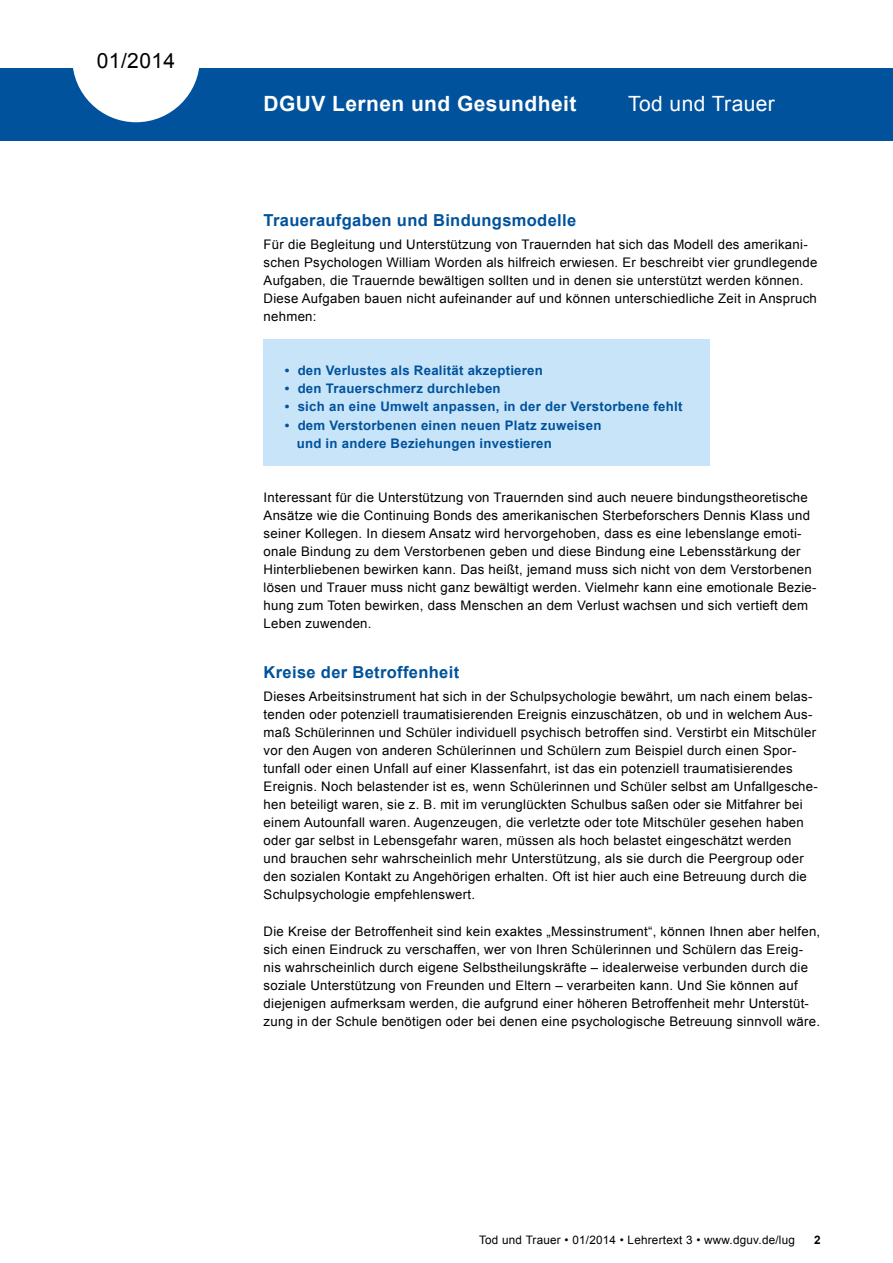
<style>
.page{position:relative;width:893px;height:1263px;background:#fff}
.page>*{position:absolute;margin:0;border:0;box-sizing:border-box;transform-origin:0 0}
.t1{font:700 21px "Arial";letter-spacing:.02em;color:#fff}
.t2{font:21px "Arial";letter-spacing:.02em;color:#fff}
.t3{font:21px "Arial";letter-spacing:.02em;color:#000}
.t4{font:700 16.5px "Arial";letter-spacing:.02em;color:#00529c}
.t5{font:13.2px/18px "Arial";letter-spacing:.02em;color:#000}
.t6{font:700 13.2px/18px "Arial";letter-spacing:.02em;color:#00529c}
.t7{font:11.7px "Arial";letter-spacing:.02em;color:#000}
.t8{font:700 11.7px "Arial";color:#000}
</style>
<div class="page">
<div style="left:264px;top:339px;width:446px;height:127px;background:#c7e4f8"></div>
<div style="left:0;top:68px;width:893px;height:72px;background:#00529c"></div>
<svg style="left:73px;top:68px;width:127px;height:54px"></svg>
<h1 class="t3" style="left:97px;top:47px;width:80px">01/2014</h1>
<h1 class="t1" style="left:264px;top:90px;width:314px">DGUV Lernen und Gesundheit</h1>
<h1 class="t2" style="left:628px;top:90px;width:148px">Tod und Trauer</h1>
<p class="t4" style="left:264px;top:209px;width:314px">Traueraufgaben und Bindungsmodelle</p>
<p class="t5" style="left:264px;top:235px;width:555px">Für die Begleitung und Unterstützung von Trauernden hat sich das Modell des amerikani&shy;schen Psychologen William Worden als hilfreich erwiesen. Er beschreibt vier grundlegende Aufgaben, die Trauernde bewältigen sollten und in denen sie unterstützt werden können.<br>Diese Aufgaben bauen nicht aufeinander auf und können unterschiedliche Zeit in Anspruch nehmen:</p>
<p class="t6" style="left:285px;top:362px;width:260px">• den Verlustes als Realität akzeptieren</p>
<p class="t6" style="left:285px;top:380px;width:217px">• den Trauerschmerz durchleben</p>
<p class="t6" style="left:285px;top:398px;width:399px">• sich an eine Umwelt anpassen, in der der Verstorbene fehlt</p>
<p class="t6" style="left:297px;top:416px;width:306px;text-indent:-12px">• dem Verstorbenen einen neuen Platz zuweisen und in andere Beziehungen investieren</p>
<p class="t5" style="left:264px;top:488px;width:554px">Interessant für die Unterstützung von Trauernden sind auch neuere bindungstheoretische Ansätze wie die Continuing Bonds des amerikanischen Sterbeforschers Dennis Klass und seiner Kollegen. In diesem Ansatz wird hervorgehoben, dass es eine lebenslange emoti&shy;onale Bindung zu dem Verstorbenen geben und diese Bindung eine Lebensstärkung der Hinterbliebenen bewirken kann. Das heißt, jemand muss sich nicht von dem Verstorbenen lösen und Trauer muss nicht ganz bewältigt werden. Vielmehr kann eine emotionale Bezie&shy;hung zum Toten bewirken, dass Menschen an dem Verlust wachsen und sich vertieft dem Leben zuwenden.</p>
<p class="t4" style="left:264px;top:661px;width:197px">Kreise der Betroffenheit</p>
<p class="t5" style="left:264px;top:687px;width:556px">Dieses Arbeitsinstrument hat sich in der Schulpsychologie bewährt, um nach einem belas&shy;tenden oder potenziell traumatisierenden Ereignis einzuschätzen, ob und in welchem Aus&shy;maß Schülerinnen und Schüler individuell psychisch betroffen sind. Verstirbt ein Mitschüler vor den Augen von anderen Schülerinnen und Schülern zum Beispiel durch einen Spor&shy;tunfall oder einen Unfall auf einer Klassenfahrt, ist das ein potenziell traumatisierendes Ereignis. Noch belastender ist es, wenn Schülerinnen und Schüler selbst am Unfallgesche&shy;hen beteiligt waren, sie z. B. mit im verunglückten Schulbus saßen oder sie Mitfahrer bei einem Autounfall waren. Augenzeugen, die verletzte oder tote Mitschüler gesehen haben oder gar selbst in Lebensgefahr waren, müssen als hoch belastet eingeschätzt werden<br>und brauchen sehr wahrscheinlich mehr Unterstützung, als sie durch die Peergroup oder den sozialen Kontakt zu Angehörigen erhalten. Oft ist hier auch eine Betreuung durch die Schulpsychologie empfehlenswert.</p>
<p class="t5" style="left:264px;top:922px;width:558px">Die Kreise der Betroffenheit sind kein exaktes „Messinstrument“, können Ihnen aber helfen, sich einen Eindruck zu verschaffen, wer von Ihren Schülerinnen und Schülern das Ereig&shy;nis wahrscheinlich durch eigene Selbstheilungskräfte – idealerweise verbunden durch die soziale Unterstützung von Freunden und Eltern – verarbeiten kann. Und Sie können auf diejenigen aufmerksam werden, die aufgrund einer höheren Betroffenheit mehr Unterstüt&shy;zung in der Schule benötigen oder bei denen eine psychologische Betreuung sinnvoll wäre.</p>
<p class="t7" style="left:479px;top:1232px;width:317px">Tod und Trauer • 01/2014 • Lehrertext 3 • www.dguv.de/lug</p>
<p class="t8" style="left:814px;top:1232px;width:8px">2</p>
</div>
